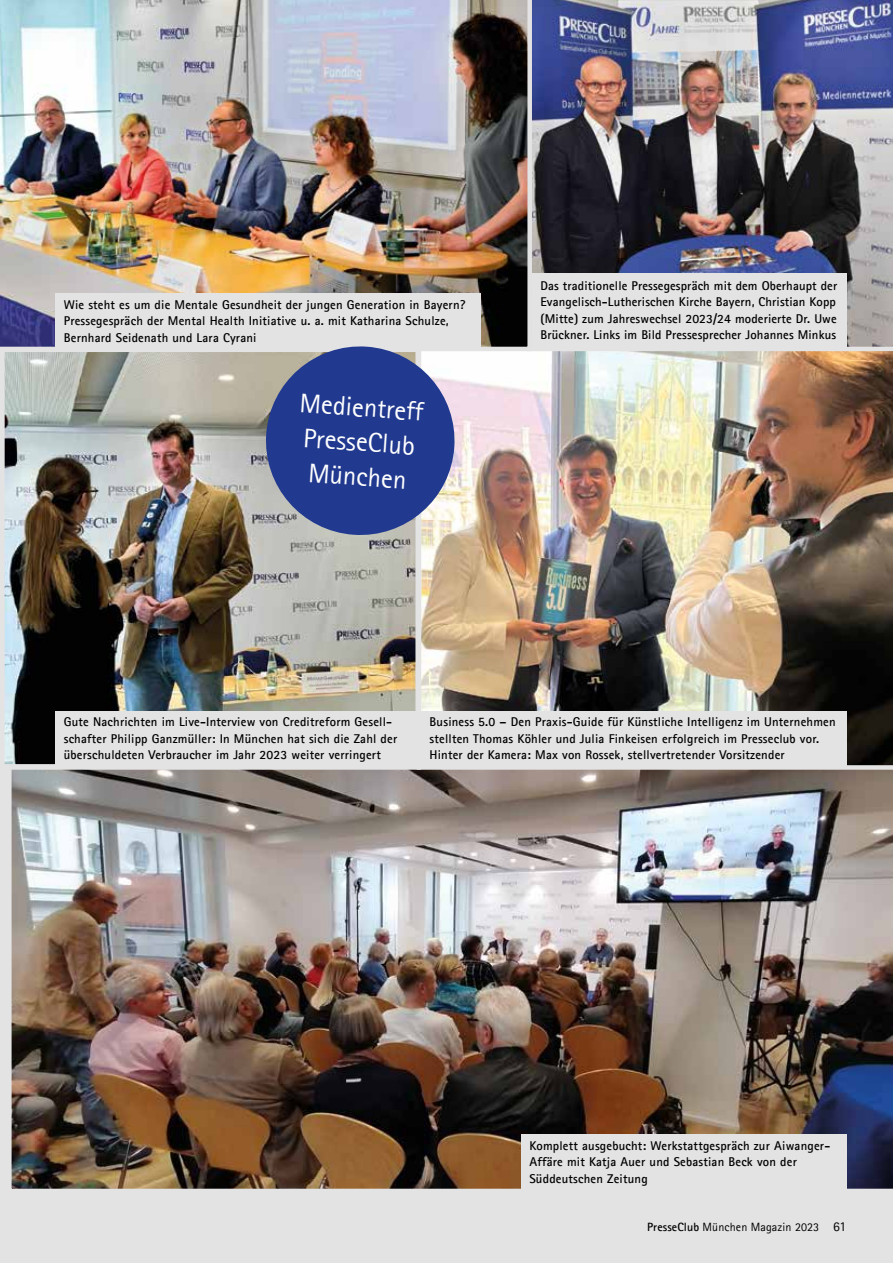
<style>
.page{position:relative;width:893px;height:1263px;background:#e4e3e4}
.page>*{position:absolute;margin:0;border:0;box-sizing:border-box;transform-origin:0 0}
.t1{font:27px/34.5px "Agfa Rotis Sans Serif";color:#fff}
.t2{font:700 12.75px/16.5px "Agfa Rotis Sans Serif";letter-spacing:.015em;color:#000}
.t3{font:12px "Agfa Rotis Sans Serif";letter-spacing:.01em;color:#000}
.s1{font-weight:700}
.s2{font-size:13.5px}
</style>
<div class="page">
<img style="left:11px;top:770px;width:882px;height:419px">
<div style="left:521px;top:1134px;width:325px;height:55px;background:#e4e3e4"></div>
<img style="left:4px;top:352px;width:413px;height:418px">
<div style="left:55px;top:711px;width:362px;height:55px;background:#e4e3e4"></div>
<img style="left:417px;top:351px;width:476px;height:419px">
<div style="left:421px;top:711px;width:425px;height:55px;background:#e4e3e4"></div>
<img style="left:532px;top:0;width:361px;height:347px">
<div style="left:532px;top:273px;width:314px;height:74px;background:#e4e3e4"></div>
<img style="left:0;top:0;width:528px;height:347px">
<div style="left:55px;top:293px;width:425px;height:56px;background:#e4e3e4"></div>
<svg style="left:263px;top:346px;width:195px;height:192px;background:#4e5f9d"></svg>
<p class="t2" style="left:64px;top:296px;width:403px">Wie steht es um die Mentale Gesundheit der jungen Generation in Bayern?<br>Pressegespräch der Mental Health Initiative u. a. mit Katharina Schulze,<br>Bernhard Seidenath und Lara Cyrani</p>
<h1 class="t1" style="left:301px;top:385px;width:125px;rotate:4deg">Medientreff<br>PresseClub<br>München</h1>
<p class="t2" style="left:540px;top:277px;width:298px;text-align:justify">Das traditionelle Pressegespräch mit dem Oberhaupt der Evangelisch-Lutherischen Kirche Bayern, Christian Kopp (Mitte) zum Jahreswechsel 2023/24 moderierte Dr. Uwe Brückner. Links im Bild Pressesprecher Johannes Minkus</p>
<p class="t2" style="left:64px;top:714px;width:335px">Gute Nachrichten im Live-Interview von Creditreform Gesell&shy;schafter Philipp Ganzmüller: In München hat sich die Zahl der überschuldeten Verbraucher im Jahr 2023 weiter verringert</p>
<p class="t2" style="left:430px;top:714px;width:408px">Business 5.0 – Den Praxis-Guide für Künstliche Intelligenz im Unternehmen stellten Thomas Köhler und Julia Finkeisen erfolgreich im Presseclub vor.<br>Hinter der Kamera: Max von Rossek, stellvertretender Vorsitzender</p>
<p class="t2" style="left:529px;top:1137px;width:302px">Komplett ausgebucht: Werkstattgespräch zur Aiwanger-<br>Affäre mit Katja Auer und Sebastian Beck von der<br>Süddeutschen Zeitung</p>
<p class="t3" style="left:647px;top:1219px;width:201px"><span class="s1">PresseClub</span> München Magazin 2023 <span class="s2">61</span></p>
</div>
